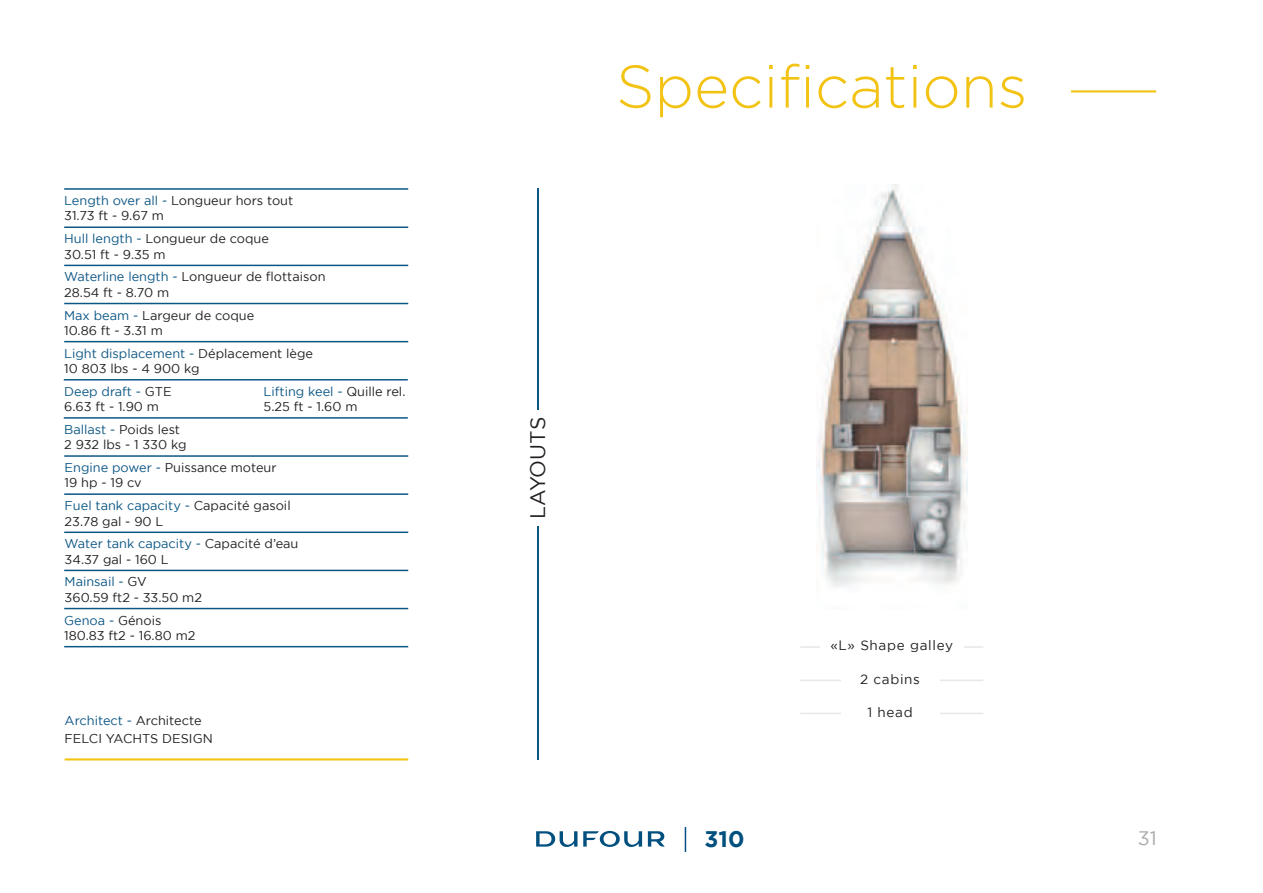
<style>
.page{position:relative;width:1263px;height:893px;background:#fff}
.page>*{position:absolute;margin:0;border:0;box-sizing:border-box;transform-origin:0 0}
.t1{font:300 60px "Gotham";color:#f3c314}
.t2{font:700 22.5px "Gotham";color:#004f7e}
.t3{font:21px "Gotham";letter-spacing:-.005em;color:#231f20}
.t4{font:19.5px "Gotham";color:#a8a9ad}
.t5{font:13.5px "Gotham";letter-spacing:.05em;color:#231f20}
.t6{font:12.75px/15.3px "Gotham";color:#231f20}
.s1{color:#0c5684}
</style>
<div class="page">
<hr style="left:1071px;top:90px;width:85px;height:2px;background:#f3c314">
<svg style="left:648px;top:831px;width:17px;height:16px"></svg>
<svg style="left:536px;top:831px;width:41px;height:16px"></svg>
<svg style="left:583px;top:831px;width:59px;height:16px"></svg>
<svg style="left:685px;top:827px;width:1px;height:25px"></svg>
<hr style="left:65px;top:758px;width:343px;height:2px;background:#f3c314">
<hr style="left:64px;top:188px;width:344px;height:2px;background:#0c5684">
<hr style="left:64px;top:227px;width:344px;height:1px;background:#0c5684">
<hr style="left:64px;top:265px;width:344px;height:1px;background:#0c5684">
<hr style="left:64px;top:303px;width:344px;height:1px;background:#0c5684">
<hr style="left:64px;top:341px;width:344px;height:1px;background:#0c5684">
<hr style="left:64px;top:379px;width:344px;height:1px;background:#0c5684">
<hr style="left:64px;top:417px;width:344px;height:2px;background:#0c5684">
<hr style="left:64px;top:455px;width:344px;height:2px;background:#0c5684">
<hr style="left:64px;top:493px;width:344px;height:2px;background:#0c5684">
<hr style="left:64px;top:532px;width:344px;height:1px;background:#0c5684">
<hr style="left:800px;top:713px;width:183px;height:1px;background:#e6e7e9">
<hr style="left:800px;top:680px;width:183px;height:1px;background:#e6e7e9">
<hr style="left:800px;top:646px;width:183px;height:2px;background:#e6e7e9">
<div style="left:841px;top:674px;width:98px;height:28px;background:#fff"></div>
<div style="left:841px;top:707px;width:98px;height:28px;background:#fff"></div>
<div style="left:820px;top:640px;width:143px;height:28px;background:#fff"></div>
<hr style="left:64px;top:570px;width:344px;height:1px;background:#0c5684">
<hr style="left:64px;top:608px;width:344px;height:1px;background:#0c5684">
<hr style="left:64px;top:646px;width:344px;height:1px;background:#0c5684">
<hr style="left:537px;top:188px;width:2px;height:571px;background:#0c5684">
<div style="left:530px;top:410px;width:22px;height:116px;background:#fff"></div>
<img style="left:816px;top:185px;width:151px;height:402px">
<p class="t6" style="left:64px;top:193px;width:231px"><span class="s1">Length over all -</span> Longueur hors tout<br>31.73 ft - 9.67 m</p>
<p class="t6" style="left:64px;top:231px;width:206px"><span class="s1">Hull length -</span> Longueur de coque<br>30.51 ft - 9.35 m</p>
<p class="t6" style="left:64px;top:269px;width:263px"><span class="s1">Waterline length -</span> Longueur de flottaison<br>28.54 ft - 8.70 m</p>
<p class="t6" style="left:64px;top:307px;width:192px"><span class="s1">Max beam -</span> Largeur de coque<br>10.86 ft - 3.31 m</p>
<p class="t6" style="left:64px;top:345px;width:250px"><span class="s1">Light displacement -</span> Déplacement lège<br>10 803 lbs - 4 900 kg</p>
<p class="t6" style="left:64px;top:383px;width:109px"><span class="s1">Deep draft -</span> GTE<br>6.63 ft - 1.90 m</p>
<p class="t6" style="left:264px;top:383px;width:143px"><span class="s1">Lifting keel -</span> Quille rel.<br>5.25 ft - 1.60 m</p>
<p class="t6" style="left:64px;top:422px;width:124px"><span class="s1">Ballast -</span> Poids lest<br>2 932 lbs - 1 330 kg</p>
<p class="t6" style="left:65px;top:460px;width:213px"><span class="s1">Engine power -</span> Puissance moteur<br>19 hp - 19 cv</p>
<p class="t6" style="left:65px;top:498px;width:228px"><span class="s1">Fuel tank capacity -</span> Capacité gasoil<br>23.78 gal - 90 L</p>
<p class="t6" style="left:65px;top:536px;width:235px"><span class="s1">Water tank capacity -</span> Capacité d’eau<br>34.37 gal - 160 L</p>
<p class="t6" style="left:65px;top:574px;width:139px"><span class="s1">Mainsail -</span> GV<br>360.59 ft2 - 33.50 m2</p>
<p class="t6" style="left:64px;top:612px;width:133px"><span class="s1">Genoa -</span> Génois<br>180.83 ft2 - 16.80 m2</p>
<p class="t6" style="left:65px;top:711px;width:150px;line-height:18px"><span class="s1">Architect -</span> Architecte<br>FELCI YACHTS DESIGN</p>
<h1 class="t1" style="left:616px;top:54px;width:413px">Specifications</h1>
<h3 class="t3" style="left:526px;top:519px;width:103px;rotate:-90deg">LAYOUTS</h3>
<p class="t5" style="left:830px;top:638px;width:124px">«L» Shape galley</p>
<p class="t5" style="left:860px;top:671px;width:61px">2 cabins</p>
<p class="t5" style="left:867px;top:705px;width:47px">1 head</p>
<h2 class="t2" style="left:705px;top:826px;width:41px">310</h2>
<h3 class="t4" style="left:1138px;top:827px;width:20px">31</h3>
</div>
